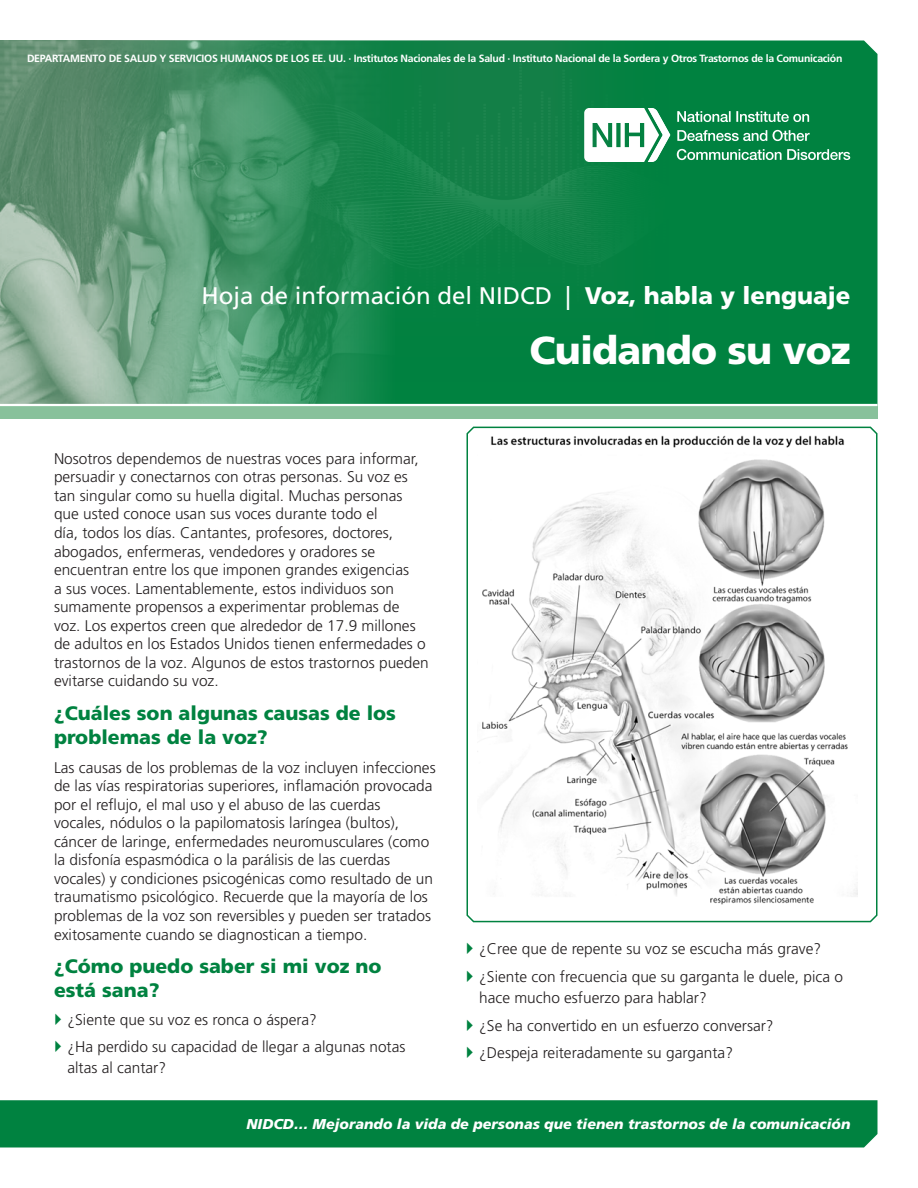
<style>
.page{position:relative;width:918px;height:1188px;background:#fff}
.page>*{position:absolute;margin:0;border:0;box-sizing:border-box;transform-origin:0 0}
.t1{font:900 39px "Frutiger LT Std";letter-spacing:-.02em;color:#fff}
.t2{font:24px "Frutiger LT Std";color:#fff}
.t3{font:900 24px "Frutiger LT Std";color:#fff}
.t4{font:900 19.5px/23.4px "Frutiger LT Std";color:#008240}
.t5{font:300 15.45px/18.6px "Frutiger LT Std";color:#231f20}
.t6{font:italic 900 14.25px "Frutiger LT Std";color:#fff}
.t7{font:700 10.5px "Frutiger LT Std";letter-spacing:-.025em;color:#fff}
</style>
<div class="page">
<div style="left:687px;top:40px;width:191px;height:364px;background:#008240"></div>
<div style="left:0;top:1100px;width:878px;height:48px;background:#008240"></div>
<img style="left:0;top:40px;width:162px;height:364px">
<img style="left:162px;top:40px;width:525px;height:364px">
<svg style="left:584px;top:108px;width:86px;height:54px"></svg>
<svg style="left:677px;top:149px;width:173px;height:11px;background:#5bae83"></svg>
<svg style="left:677px;top:130px;width:133px;height:11px"></svg>
<svg style="left:677px;top:111px;width:132px;height:11px"></svg>
<svg style="left:466px;top:426px;width:412px;height:497px"></svg>
<div style="left:0;top:405px;width:878px;height:13px;background:#88c19b"></div>
<hr style="left:0;top:404px;width:878px;height:2px;background:#fff">
<p class="t7" style="left:27px;top:52px;width:817px">DEPARTAMENTO DE SALUD Y SERVICIOS HUMANOS DE LOS EE. UU. ∙ Institutos Nacionales de la Salud ∙ Instituto Nacional de la Sordera y Otros Trastornos de la Comunicación</p>
<p class="t2" style="left:202px;top:281px;width:371px">Hoja de información del NIDCD |</p>
<p class="t3" style="left:585px;top:281px;width:267px">Voz, habla y lenguaje</p>
<h1 class="t1" style="left:530px;top:327px;width:322px">Cuidando su voz</h1>
<p class="t5" style="left:54px;top:449px;width:376px">Nosotros dependemos de nuestras voces para informar, persuadir y conectarnos con otras personas. Su voz es tan singular como su huella digital. Muchas personas que usted conoce usan sus voces durante todo el<br>día, todos los días. Cantantes, profesores, doctores, abogados, enfermeras, vendedores y oradores se encuentran entre los que imponen grandes exigencias<br>a sus voces. Lamentablemente, estos individuos son sumamente propensos a experimentar problemas de voz. Los expertos creen que alrededor de 17.9 millones de adultos en los Estados Unidos tienen enfermedades o trastornos de la voz. Algunos de estos trastornos pueden evitarse cuidando su voz.</p>
<h2 class="t4" style="left:54px;top:702px;width:344px">¿Cuáles son algunas causas de los problemas de la voz?</h2>
<p class="t5" style="left:54px;top:758px;width:383px">Las causas de los problemas de la voz incluyen infecciones de las vías respiratorias superiores, inflamación provocada por el reflujo, el mal uso y el abuso de las cuerdas vocales, nódulos o la papilomatosis laríngea (bultos), cáncer de laringe, enfermedades neuromusculares (como la disfonía espasmódica o la parálisis de las cuerdas vocales) y condiciones psicogénicas como resultado de un traumatismo psicológico. Recuerde que la mayoría de los problemas de la voz son reversibles y pueden ser tratados exitosamente cuando se diagnostican a tiempo.</p>
<h2 class="t4" style="left:54px;top:955px;width:329px">¿Cómo puedo saber si mi voz no está sana?</h2>
<p class="t5" style="left:68px;top:1010px;width:251px">¿Siente que su voz es ronca o áspera?</p>
<p class="t5" style="left:68px;top:1037px;width:339px;line-height:21px">¿Ha perdido su capacidad de llegar a algunas notas altas al cantar?</p>
<p class="t5" style="left:479px;top:940px;width:343px">¿Cree que de repente su voz se escucha más grave?</p>
<p class="t5" style="left:479px;top:966px;width:365px;line-height:21px">¿Siente con frecuencia que su garganta le duele, pica o hace mucho esfuerzo para hablar?</p>
<p class="t5" style="left:479px;top:1016px;width:296px">¿Se ha convertido en un esfuerzo conversar?</p>
<p class="t5" style="left:479px;top:1044px;width:255px">¿Despeja reiteradamente su garganta?</p>
<p class="t6" style="left:247px;top:1116px;width:605px">NIDCD… Mejorando la vida de personas que tienen trastornos de la comunicación</p>
</div>
